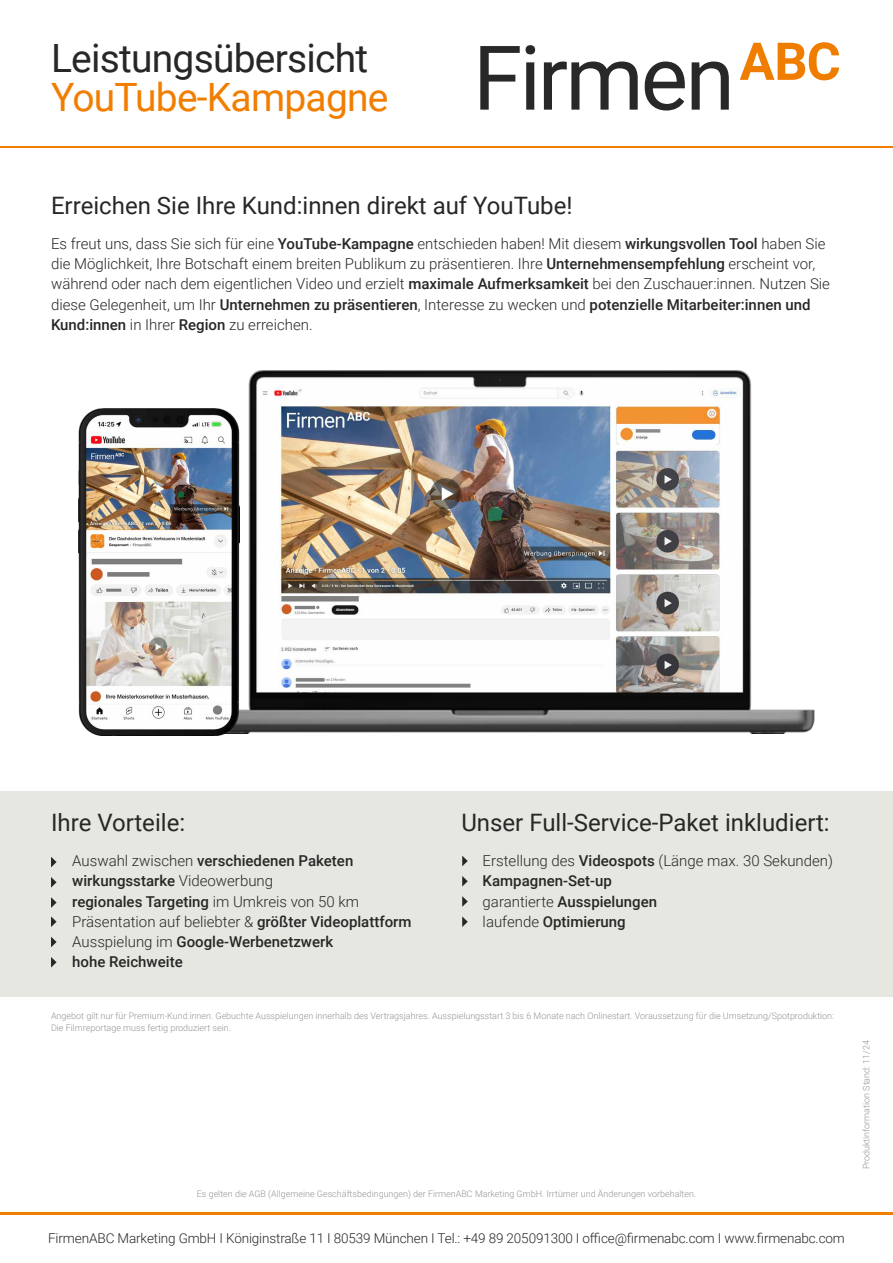
<style>
.page{position:relative;width:893px;height:1263px;background:#fff}
.page>*{position:absolute;margin:0;border:0;box-sizing:border-box;transform-origin:0 0}
.t1{font:39px "Roboto";letter-spacing:-.02em;color:#282727}
.t2{font:39px "Roboto";letter-spacing:-.02em;color:#f17e00}
.t3{font:24px "Roboto";color:#282727}
.t4{font:300 15px/20.2px "Roboto";color:#282727}
.t5{font:500 15px/20.2px "Roboto";color:#282727}
.t6{font:300 13.5px "Roboto";letter-spacing:-.01em;color:#282727}
.t7{font:300 9px/12px "Roboto";color:#969495}
.s1{font-weight:500}
.s2{font-weight:300}
</style>
<div class="page">
<hr style="left:0;top:146px;width:893px;height:1px;background:#f17e00">
<img style="left:186px;top:370px;width:629px;height:363px">
<img style="left:78px;top:409px;width:161px;height:326px">
<div style="left:0;top:792px;width:893px;height:205px;background:#e5e7e0"></div>
<svg style="left:51px;top:857px;width:6px;height:10px"></svg>
<svg style="left:51px;top:877px;width:6px;height:11px"></svg>
<svg style="left:51px;top:897px;width:6px;height:11px"></svg>
<svg style="left:51px;top:916px;width:6px;height:11px"></svg>
<svg style="left:51px;top:937px;width:6px;height:10px"></svg>
<svg style="left:51px;top:957px;width:6px;height:10px"></svg>
<svg style="left:462px;top:856px;width:6px;height:10px"></svg>
<svg style="left:462px;top:876px;width:6px;height:10px"></svg>
<svg style="left:462px;top:896px;width:6px;height:11px"></svg>
<svg style="left:462px;top:916px;width:6px;height:11px"></svg>
<hr style="left:0;top:1212px;width:893px;height:2px;background:#f17e00">
<svg style="left:480px;top:46px;width:40px;height:64px"></svg>
<svg style="left:526px;top:45px;width:9px;height:65px"></svg>
<svg style="left:544px;top:62px;width:94px;height:48px"></svg>
<svg style="left:645px;top:61px;width:40px;height:50px"></svg>
<svg style="left:692px;top:62px;width:37px;height:48px"></svg>
<svg style="left:740px;top:42px;width:99px;height:38px"></svg>
<h1 class="t1" style="left:51px;top:30px;width:319px">Leistungsübersicht</h1>
<h1 class="t2" style="left:51px;top:69px;width:339px">YouTube-Kampagne</h1>
<h2 class="t3" style="left:51px;top:188px;width:523px">Erreichen Sie Ihre Kund:innen direkt auf YouTube!</h2>
<p class="t4" style="left:51px;top:233px;width:780px">Es freut uns, dass Sie sich für eine <span class="s1">YouTube-Kampagne</span> entschieden haben! Mit diesem <span class="s1">wirkungsvollen Tool</span> haben Sie die Möglichkeit, Ihre Botschaft einem breiten Publikum zu präsentieren. Ihre <span class="s1">Unternehmensempfehlung</span> erscheint vor, während oder nach dem eigentlichen Video und erzielt <span class="s1">maximale Aufmerksamkeit</span> bei den Zuschauer:innen. Nutzen Sie diese Gelegenheit, um Ihr <span class="s1">Unternehmen zu präsentieren</span>, Interesse zu wecken und <span class="s1">potenzielle Mitarbeiter:innen und Kund:innen</span> in Ihrer <span class="s1">Region</span> zu erreichen.</p>
<h2 class="t3" style="left:51px;top:806px;width:136px">Ihre Vorteile:</h2>
<p class="t5" style="left:72px;top:850px;width:341px"><span class="s2">Auswahl zwischen</span> verschiedenen Paketen wirkungsstarke <span class="s2">Videowerbung<br></span>regionales Targeting <span class="s2">im Umkreis von 50 km Präsentation auf beliebter &amp;</span> größter Videoplattform <span class="s2">Ausspielung im</span> Google-Werbenetzwerk<br>hohe Reichweite</p>
<h2 class="t3" style="left:461px;top:806px;width:370px">Unser Full-Service-Paket inkludiert:</h2>
<p class="t4" style="left:483px;top:850px;width:352px">Erstellung des <span class="s1">Videospots</span> (Länge max. 30 Sekunden)<br><span class="s1">Kampagnen-Set-up<br></span>garantierte <span class="s1">Ausspielungen<br></span>laufende <span class="s1">Optimierung</span></p>
<p class="t7" style="left:51px;top:1009px;width:785px">Angebot gilt nur für Premium-Kund:innen. Gebuchte Ausspielungen innerhalb des Vertragsjahres. Ausspielungsstart 3 bis 6 Monate nach Onlinestart. Voraussetzung für die Umsetzung/Spotproduktion:<br>Die Filmreportage muss fertig produziert sein.</p>
<p class="t7" style="left:197px;top:1187px;width:501px">Es gelten die AGB (Allgemeine Geschäftsbedingungen) der FirmenABC Marketing GmbH. Irrtümer und Änderungen vorbehalten.</p>
<p class="t6" style="left:48px;top:1228px;width:798px">FirmenABC Marketing GmbH I Königinstraße 11 I 80539 München I Tel.: +49 89 205091300 I office@firmenabc.com I www.firmenabc.com</p>
<p class="t7" style="left:860px;top:1169px;width:131px;rotate:-90deg">Produktinformation Stand: 11/24</p>
</div>
